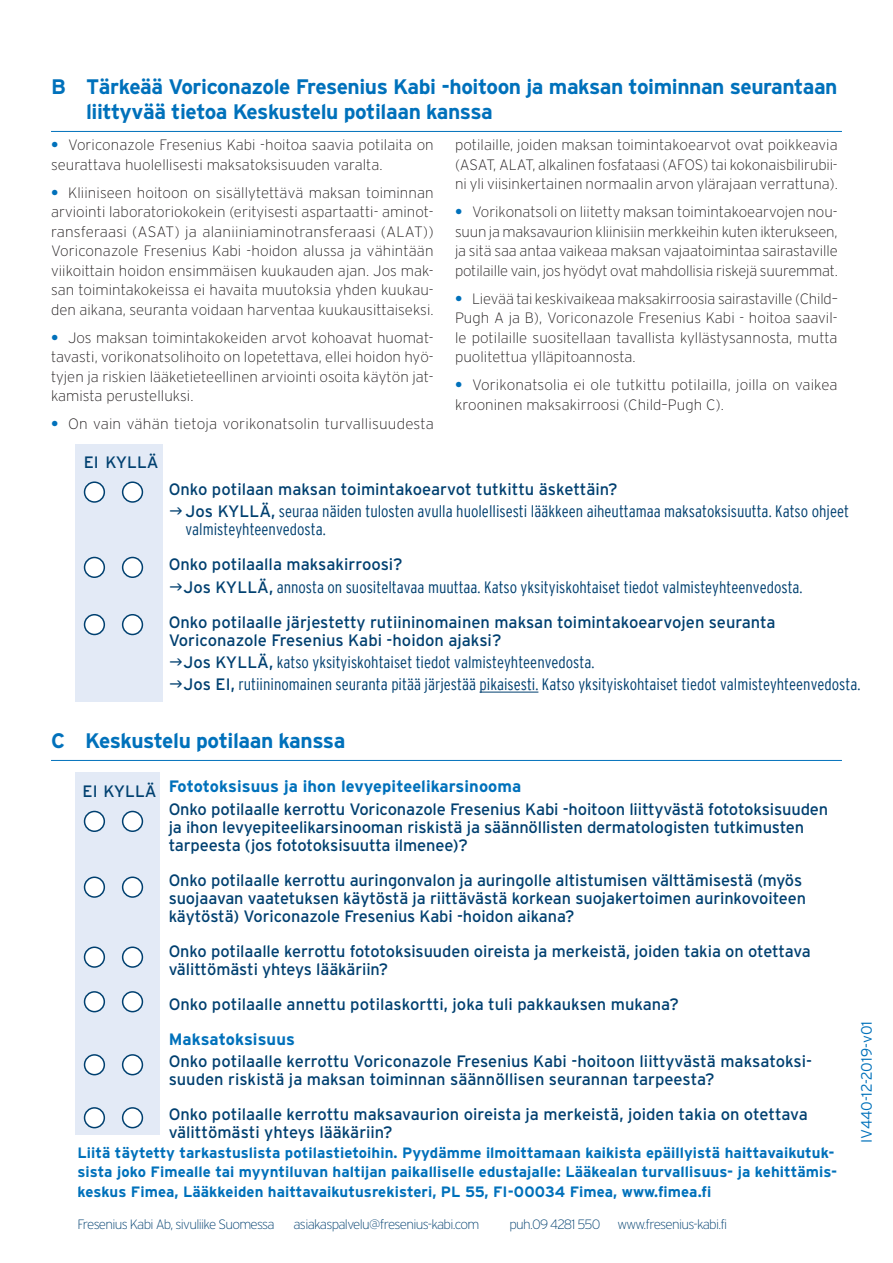
<style>
.page{position:relative;width:893px;height:1263px;background:#fff}
.page>*{position:absolute;margin:0;border:0;box-sizing:border-box;transform-origin:0 0}
.Headline{font:700 21px/25.2px "Interstate";letter-spacing:-.02em;color:#0071bb}
.Question{font:16.5px/18px "Interstate OT";letter-spacing:-.005em;color:#004070}
.Answer{font:16.5px/18px "Interstate FRESENIUS Condensed Lig";color:#004070}
.Warning{font:700 16.5px "Interstate";letter-spacing:.005em;color:#0071bb}
.t1{font:200 15px/19.5px "Interstate";letter-spacing:.005em;color:#231f20;text-align:justify}
.Warning-2{font:700 15px/19.5px "Interstate";letter-spacing:.005em;color:#0071bb}
.Answer-2{font:300 15px "Interstate";color:#0071bb}
.Back_Cover_Address_d{font:200 13.5px "Interstate";letter-spacing:-.05em;color:#004070}
.s1{font-weight:700;color:#0071bb}
.s2{font-family:"Interstate OT"}
</style>
<div class="page">
<hr style="left:51px;top:131px;width:791px;height:1px;background:#0071bb">
<hr style="left:479px;top:692px;width:59px;height:1px;background:#004070">
<div style="left:75px;top:444px;width:88px;height:258px;background:#e3eaf6"></div>
<div style="left:85px;top:482px;width:19px;height:20px;background:#fff;border-radius:50%"></div>
<div style="left:84px;top:481px;width:21px;height:22px;border:2px solid #004070;border-radius:50%"></div>
<div style="left:85px;top:557px;width:19px;height:20px;background:#fff;border-radius:50%"></div>
<div style="left:84px;top:557px;width:21px;height:21px;border:2px solid #004070;border-radius:50%"></div>
<div style="left:85px;top:615px;width:19px;height:19px;background:#fff;border-radius:50%"></div>
<div style="left:84px;top:614px;width:21px;height:21px;border:2px solid #004070;border-radius:50%"></div>
<div style="left:123px;top:482px;width:19px;height:20px;background:#fff;border-radius:50%"></div>
<div style="left:122px;top:481px;width:21px;height:22px;border:2px solid #004070;border-radius:50%"></div>
<div style="left:123px;top:557px;width:19px;height:20px;background:#fff;border-radius:50%"></div>
<div style="left:122px;top:557px;width:21px;height:21px;border:2px solid #004070;border-radius:50%"></div>
<div style="left:123px;top:615px;width:19px;height:19px;background:#fff;border-radius:50%"></div>
<div style="left:122px;top:614px;width:21px;height:21px;border:2px solid #004070;border-radius:50%"></div>
<hr style="left:51px;top:760px;width:791px;height:1px;background:#0071bb">
<div style="left:75px;top:772px;width:85px;height:363px;background:#e3eaf6"></div>
<div style="left:85px;top:811px;width:19px;height:20px;background:#fff;border-radius:50%"></div>
<div style="left:84px;top:811px;width:21px;height:21px;border:2px solid #004070;border-radius:50%"></div>
<div style="left:85px;top:947px;width:19px;height:20px;background:#fff;border-radius:50%"></div>
<div style="left:84px;top:946px;width:21px;height:22px;border:2px solid #004070;border-radius:50%"></div>
<div style="left:85px;top:877px;width:19px;height:20px;background:#fff;border-radius:50%"></div>
<div style="left:84px;top:876px;width:21px;height:22px;border:2px solid #004070;border-radius:50%"></div>
<div style="left:85px;top:992px;width:19px;height:20px;background:#fff;border-radius:50%"></div>
<div style="left:84px;top:991px;width:21px;height:21px;border:2px solid #004070;border-radius:50%"></div>
<div style="left:85px;top:1055px;width:19px;height:20px;background:#fff;border-radius:50%"></div>
<div style="left:84px;top:1054px;width:21px;height:21px;border:2px solid #004070;border-radius:50%"></div>
<div style="left:85px;top:1108px;width:19px;height:20px;background:#fff;border-radius:50%"></div>
<div style="left:84px;top:1107px;width:21px;height:21px;border:2px solid #004070;border-radius:50%"></div>
<div style="left:123px;top:811px;width:19px;height:20px;background:#fff;border-radius:50%"></div>
<div style="left:122px;top:811px;width:21px;height:21px;border:2px solid #004070;border-radius:50%"></div>
<div style="left:123px;top:947px;width:19px;height:20px;background:#fff;border-radius:50%"></div>
<div style="left:122px;top:946px;width:21px;height:22px;border:2px solid #004070;border-radius:50%"></div>
<div style="left:123px;top:877px;width:19px;height:20px;background:#fff;border-radius:50%"></div>
<div style="left:122px;top:876px;width:21px;height:22px;border:2px solid #004070;border-radius:50%"></div>
<div style="left:123px;top:992px;width:19px;height:20px;background:#fff;border-radius:50%"></div>
<div style="left:122px;top:991px;width:21px;height:21px;border:2px solid #004070;border-radius:50%"></div>
<div style="left:123px;top:1055px;width:19px;height:20px;background:#fff;border-radius:50%"></div>
<div style="left:122px;top:1054px;width:21px;height:21px;border:2px solid #004070;border-radius:50%"></div>
<div style="left:123px;top:1108px;width:19px;height:20px;background:#fff;border-radius:50%"></div>
<div style="left:122px;top:1107px;width:21px;height:21px;border:2px solid #004070;border-radius:50%"></div>
<p class="Headline" style="left:86px;top:74px;width:753px;text-indent:-35px">B Tärkeää Voriconazole Fresenius Kabi -hoitoon ja maksan toiminnan seurantaan liittyvää tietoa Keskustelu potilaan kanssa</p>
<p class="t1" style="left:51px;top:135px;width:384px"><span class="s1">•</span> Voriconazole Fresenius Kabi -hoitoa saavia potilaita on seurattava huolellisesti maksatoksisuuden varalta.</p>
<p class="t1" style="left:51px;top:183px;width:384px"><span class="s1">•</span> Kliiniseen hoitoon on sisällytettävä maksan toiminnan arviointi laboratoriokokein (erityisesti aspartaatti- aminot&shy;ransferaasi (ASAT) ja alaniiniaminotransferaasi (ALAT))<br>Voriconazole Fresenius Kabi -hoidon alussa ja vähintään viikoittain hoidon ensimmäisen kuukauden ajan. Jos mak&shy;san toimintakokeissa ei havaita muutoksia yhden kuukau&shy;den aikana, seuranta voidaan harventaa kuukausittaiseksi.</p>
<p class="t1" style="left:51px;top:328px;width:384px"><span class="s1">•</span> Jos maksan toimintakokeiden arvot kohoavat huomat&shy;tavasti, vorikonatsolihoito on lopetettava, ellei hoidon hyö&shy;tyjen ja riskien lääketieteellinen arviointi osoita käytön jat&shy;kamista perustelluksi.</p>
<p class="t1" style="left:51px;top:414px;width:384px"><span class="s1">•</span> On vain vähän tietoja vorikonatsolin turvallisuudesta</p>
<p class="t1" style="left:455px;top:135px;width:384px">potilaille, joiden maksan toimintakoearvot ovat poikkeavia (ASAT, ALAT, alkalinen fosfataasi (AFOS) tai kokonaisbilirubii&shy;ni yli viisinkertainen normaalin arvon ylärajaan verrattuna).</p>
<p class="t1" style="left:455px;top:202px;width:384px"><span class="s1">•</span> Vorikonatsoli on liitetty maksan toimintakoearvojen nou&shy;suun ja maksavaurion kliinisiin merkkeihin kuten ikterukseen, ja sitä saa antaa vaikeaa maksan vajaatoimintaa sairastaville potilaille vain, jos hyödyt ovat mahdollisia riskejä suuremmat.</p>
<p class="t1" style="left:455px;top:289px;width:384px"><span class="s1">•</span> Lievää tai keskivaikeaa maksakirroosia sairastaville (Child– Pugh A ja B), Voriconazole Fresenius Kabi - hoitoa saavil&shy;le potilaille suositellaan tavallista kyllästysannosta, mutta puolitettua ylläpitoannosta.</p>
<p class="t1" style="left:455px;top:375px;width:384px"><span class="s1">•</span> Vorikonatsolia ei ole tutkittu potilailla, joilla on vaikea krooninen maksakirroosi (Child–Pugh C).</p>
<p class="Question" style="left:84px;top:453px;width:76px">EI KYLLÄ</p>
<p class="Question" style="left:169px;top:480px;width:450px">Onko potilaan maksan toimintakoearvot tutkittu äskettäin?</p>
<p class="Answer" style="left:186px;top:502px;width:665px"><span class="s2">Jos KYLLÄ,</span> seuraa näiden tulosten avulla huolellisesti lääkkeen aiheuttamaa maksatoksisuutta. Katso ohjeet valmisteyhteenvedosta.</p>
<p class="Question" style="left:169px;top:555px;width:236px">Onko potilaalla maksakirroosi?</p>
<p class="Answer" style="left:183px;top:578px;width:621px"><span class="s2">Jos KYLLÄ,</span> annosta on suositeltavaa muuttaa. Katso yksityiskohtaiset tiedot valmisteyhteenvedosta.</p>
<p class="Question" style="left:169px;top:613px;width:608px">Onko potilaalle järjestetty rutiininomainen maksan toimintakoearvojen seuranta<br>Voriconazole Fresenius Kabi -hoidon ajaksi?</p>
<p class="Answer" style="left:183px;top:653px;width:413px"><span class="s2">Jos KYLLÄ,</span> katso yksityiskohtaiset tiedot valmisteyhteenvedosta.</p>
<p class="Answer" style="left:183px;top:675px;width:678px"><span class="s2">Jos EI,</span> rutiininomainen seuranta pitää järjestää pikaisesti. Katso yksityiskohtaiset tiedot valmisteyhteenvedosta.</p>
<p class="Headline" style="left:51px;top:728px;width:296px">C Keskustelu potilaan kanssa</p>
<p class="Warning" style="left:169px;top:777px;width:354px">Fototoksisuus ja ihon levyepiteelikarsinooma</p>
<p class="Question" style="left:169px;top:800px;width:661px">Onko potilaalle kerrottu Voriconazole Fresenius Kabi -hoitoon liittyvästä fototoksisuuden ja ihon levyepiteelikarsinooman riskistä ja säännöllisten dermatologisten tutkimusten tarpeesta (jos fototoksisuutta ilmenee)?</p>
<p class="Question" style="left:169px;top:871px;width:639px">Onko potilaalle kerrottu auringonvalon ja auringolle altistumisen välttämisestä (myös suojaavan vaatetuksen käytöstä ja riittävästä korkean suojakertoimen aurinkovoiteen käytöstä) Voriconazole Fresenius Kabi -hoidon aikana?</p>
<p class="Question" style="left:169px;top:942px;width:643px">Onko potilaalle kerrottu fototoksisuuden oireista ja merkeistä, joiden takia on otettava välittömästi yhteys lääkäriin?</p>
<p class="Question" style="left:169px;top:995px;width:512px">Onko potilaalle annettu potilaskortti, joka tuli pakkauksen mukana?</p>
<p class="Warning" style="left:169px;top:1030px;width:128px">Maksatoksisuus</p>
<p class="Question" style="left:169px;top:1052px;width:645px">Onko potilaalle kerrottu Voriconazole Fresenius Kabi -hoitoon liittyvästä maksatoksi&shy;suuden riskistä ja maksan toiminnan säännöllisen seurannan tarpeesta?</p>
<p class="Question" style="left:169px;top:1105px;width:641px">Onko potilaalle kerrottu maksavaurion oireista ja merkeistä, joiden takia on otettava välittömästi yhteys lääkäriin?</p>
<p class="Question" style="left:83px;top:782px;width:75px">EI KYLLÄ</p>
<p class="Warning-2" style="left:77px;top:1142px;width:761px">Liitä täytetty tarkastuslista potilastietoihin. Pyydämme ilmoittamaan kaikista epäillyistä haittavaikutuk&shy;sista joko Fimealle tai myyntiluvan haltijan paikalliselle edustajalle: Lääkealan turvallisuus- ja kehittämis&shy;keskus Fimea, Lääkkeiden haittavaikutusrekisteri, PL 55, FI-00034 Fimea, www.fimea.fi</p>
<p class="Back_Cover_Address_d" style="left:77px;top:1216px;width:199px">Fresenius Kabi Ab, sivuliike Suomessa</p>
<p class="Back_Cover_Address_d" style="left:293px;top:1216px;width:187px">asiakaspalvelu@fresenius-kabi.com</p>
<p class="Back_Cover_Address_d" style="left:509px;top:1216px;width:92px">puh.09 4281 550</p>
<p class="Back_Cover_Address_d" style="left:617px;top:1216px;width:111px">www.fresenius-kabi.fi</p>
<p class="Answer-2" style="left:858px;top:1143px;width:124px;rotate:-90deg">IV440-12-2019-v01</p>
</div>
